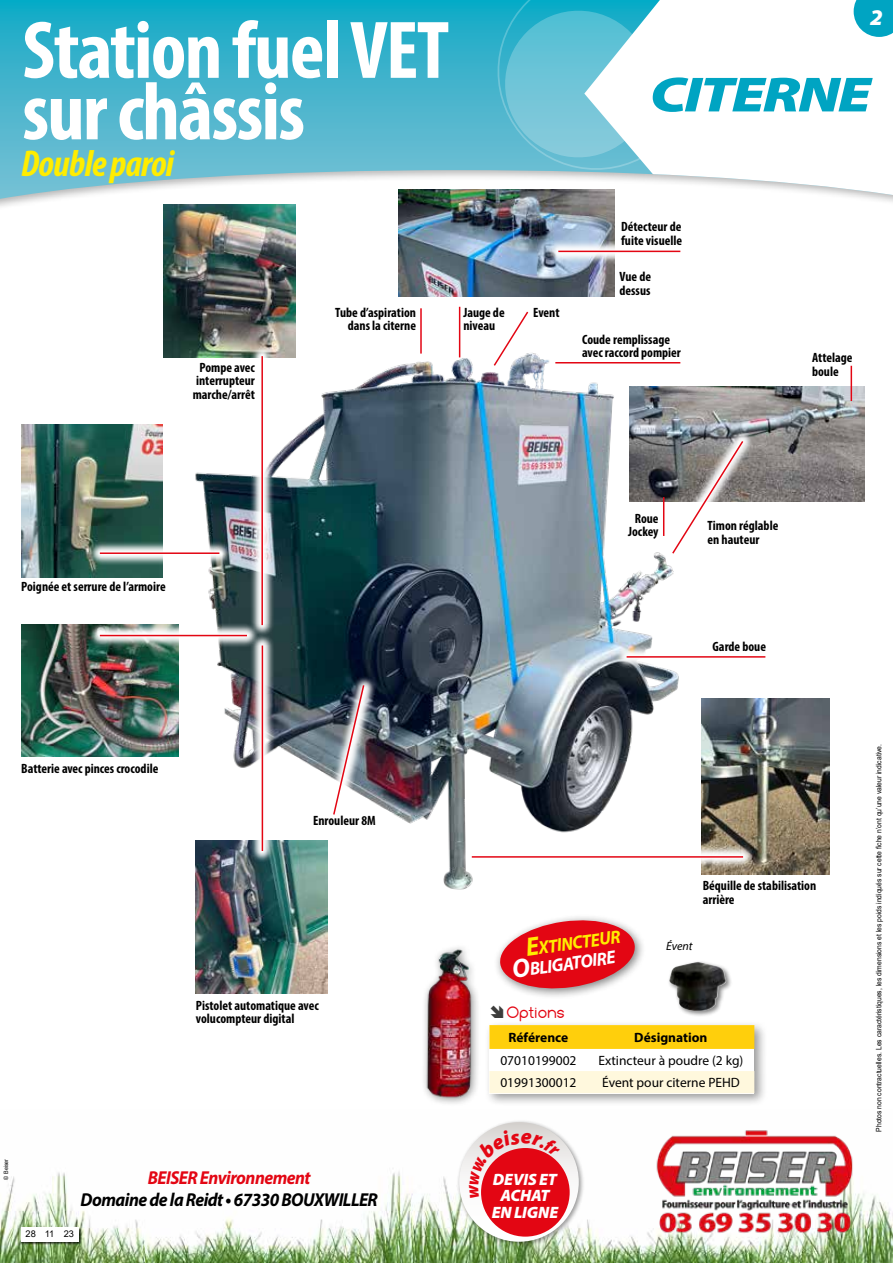
<style>
.page{position:relative;width:893px;height:1263px;background:#fff}
.page>*{position:absolute;margin:0;border:0;box-sizing:border-box;transform-origin:0 0}
.t1{font:700 condensed 82.5px/61.5px "Myriad Pro";letter-spacing:-.02em;color:#fff}
.t2{font:italic 900 49.65px "Myriad Pro";letter-spacing:-.04em;color:#00a4c2;scale:1.25 1}
.t3{font:italic 700 condensed 37.5px "Myriad Pro";letter-spacing:-.02em;color:#ffed00}
.t4{font:italic 900 22.5px "Myriad Pro";color:#fff}
.t5{font:italic 700 18.75px "Myriad Pro";letter-spacing:-.03em;color:#000;scale:.94 1}
.t6{font:italic 700 18.75px "Myriad Pro";letter-spacing:-.03em;color:#e30613;scale:.94 1}
.t7{font:italic 700 18.45px/19.8px "Myriad Pro";color:#fff;scale:.95 1}
.t8{font:italic 900 16.5px/16.5px "Myriad Pro";letter-spacing:-.01em;color:#fff;text-align:center}
.t9{font:16.5px "Comfortaa";color:#e30613}
.t10{font:700 condensed 13.5px/13.5px "Myriad Pro";color:#000}
.t11{font:13.5px "Myriad Pro";color:#000}
.t12{font:700 13.5px "Myriad Pro";color:#000}
.t13{font:italic 12px "Myriad Pro";color:#000}
.t14{font:9.3px "Arial";color:#000}
.t15{font:7.5px "Arial";color:#000;scale:.9 1}
.t16{font:6px "Arial";color:#000;scale:.9 1}
.s1{font-size:26.4px;color:#ffed00}
.s2{color:#ffed00}
.s3{font-size:26.4px}
.s4{color:#3c3c3b}
</style>
<div class="page">
<img style="left:0;top:1171px;width:893px;height:92px">
<div style="left:457px;top:1119px;width:129px;height:130px;background:#000;opacity:.4"></div>
<svg style="left:459px;top:1122px;width:120px;height:120px"></svg>
<div style="left:481px;top:1148px;width:89px;height:88px;background:#e30613;border-radius:50%"></div>
<img style="left:646px;top:1130px;width:216px;height:110px">
<img style="left:189px;top:331px;width:490px;height:561px">
<svg style="left:0;top:0;width:584px;height:199px;background:#54bad0"></svg>
<svg style="left:584px;top:8px;width:309px;height:191px"></svg>
<svg style="left:486px;top:0;width:217px;height:181px"></svg>
<svg style="left:854px;top:0;width:39px;height:37px"></svg>
<img style="left:702px;top:698px;width:127px;height:176px">
<div style="left:667px;top:959px;width:66px;height:59px;background:#000;opacity:.5"></div>
<img style="left:669px;top:962px;width:57px;height:49px">
<div style="left:493px;top:913px;width:153px;height:86px;background:#000;opacity:.5"></div>
<svg style="left:498px;top:916px;width:139px;height:76px"></svg>
<img style="left:424px;top:947px;width:54px;height:155px">
<div style="left:485px;top:1020px;width:283px;height:87px;background:#000;opacity:.4"></div>
<div style="left:489px;top:1025px;width:265px;height:68px;background:#fff"></div>
<svg style="left:489px;top:1025px;width:265px;height:24px;background:#ffcf0d"></svg>
<div style="left:489px;top:1071px;width:265px;height:22px;background:#fff8dd"></div>
<img style="left:398px;top:190px;width:216px;height:106px">
<img style="left:629px;top:386px;width:235px;height:115px">
<img style="left:21px;top:424px;width:141px;height:153px">
<img style="left:196px;top:840px;width:132px;height:153px">
<img style="left:21px;top:624px;width:158px;height:132px">
<img style="left:164px;top:204px;width:132px;height:153px">
<img style="left:249px;top:344px;width:26px;height:290px">
<hr style="left:261px;top:356px;width:2px;height:269px;background:#e30613">
<svg style="left:250px;top:634px;width:25px;height:229px"></svg>
<hr style="left:262px;top:645px;width:1px;height:206px;background:#e30613">
<hr style="left:459px;top:307px;width:1px;height:50px;background:#e30613">
<svg style="left:492px;top:311px;width:38px;height:56px"></svg>
<hr style="left:851px;top:366px;width:1px;height:35px;background:#e30613">
<div style="left:408px;top:297px;width:25px;height:68px;background:#fff"></div>
<hr style="left:420px;top:308px;width:2px;height:46px;background:#e30613">
<div style="left:543px;top:350px;width:149px;height:25px;background:#fff"></div>
<hr style="left:555px;top:362px;width:125px;height:1px;background:#e30613">
<svg style="left:547px;top:238px;width:134px;height:26px"></svg>
<hr style="left:558px;top:251px;width:122px;height:1px;background:#e30613">
<svg style="left:615px;top:644px;width:151px;height:25px"></svg>
<hr style="left:627px;top:656px;width:138px;height:2px;background:#e30613">
<svg style="left:656px;top:425px;width:103px;height:145px"></svg>
<svg style="left:88px;top:541px;width:143px;height:25px"></svg>
<hr style="left:100px;top:552px;width:119px;height:2px;background:#e30613">
<svg style="left:88px;top:623px;width:171px;height:25px"></svg>
<hr style="left:100px;top:635px;width:147px;height:1px;background:#e30613">
<svg style="left:460px;top:844px;width:295px;height:25px"></svg>
<hr style="left:472px;top:856px;width:271px;height:2px;background:#e30613">
<svg style="left:319px;top:671px;width:60px;height:158px"></svg>
<div style="left:21px;top:1227px;width:61px;height:18px;background:#000;opacity:.5"></div>
<div style="left:21px;top:1227px;width:58px;height:15px;background:#fff"></div>
<svg style="left:469px;top:1130px;width:91px;height:67px"></svg>
<h1 class="t1" style="left:22px;top:18px;width:428px">Station fuel VET sur châssis</h1>
<h3 class="t3" style="left:21px;top:140px;width:154px">Double paroi</h3>
<p class="t10" style="left:193px;top:360px;width:64px;text-align:center">Pompe avec interrupteur marche/arrêt</p>
<p class="t10" style="left:335px;top:305px;width:82px;text-align:right">Tube d’aspiration dans la citerne</p>
<p class="t10" style="left:463px;top:305px;width:43px">Jauge de niveau</p>
<h3 class="t4" style="left:870px;top:4px;width:14px">2</h3>
<h2 class="t2" style="left:650px;top:67px;width:179px">CITERNE</h2>
<p class="t10" style="left:533px;top:305px;width:28px">Event</p>
<p class="t10" style="left:621px;top:220px;width:63px">Détecteur de fuite visuelle</p>
<p class="t10" style="left:620px;top:270px;width:33px">Vue de dessus</p>
<p class="t10" style="left:582px;top:332px;width:100px">Coude remplissage avec raccord pompier</p>
<p class="t10" style="left:812px;top:351px;width:42px">Attelage boule</p>
<p class="t10" style="left:21px;top:580px;width:146px">Poignée et serrure de l’armoire</p>
<p class="t10" style="left:21px;top:761px;width:139px">Batterie avec pinces crocodile</p>
<p class="t10" style="left:313px;top:813px;width:64px">Enrouleur 8M</p>
<p class="t10" style="left:196px;top:998px;width:124px">Pistolet automatique avec volucompteur digital</p>
<p class="t16" style="left:2px;top:1179px;width:25px;rotate:-90deg">© Beiser</p>
<h3 class="t6" style="left:148px;top:1165px;width:175px">BEISER Environnement</h3>
<h3 class="t5" style="left:81px;top:1188px;width:318px">Domaine de la Reidt • 67330 BOUXWILLER</h3>
<p class="t14" style="left:26px;top:1227px;width:50px">28 11 23</p>
<p class="t14" style="left:26px;top:1227px;width:31px">14 03</p>
<p class="t10" style="left:628px;top:511px;width:32px;text-align:center">Roue<br>Jockey</p>
<p class="t10" style="left:708px;top:518px;width:72px">Timon réglable en hauteur</p>
<p class="t10" style="left:712px;top:640px;width:55px">Garde boue</p>
<h3 class="t7" style="left:509px;top:941px;width:119px;text-indent:16px;rotate:-8deg"><span class="s1">E</span><span class="s2">xtincteur<br></span><span class="s3">O</span>bligato ire</h3>
<p class="t9" style="left:489px;top:1002px;width:77px"><span class="s4">➔</span>Options</p>
<p class="t10" style="left:703px;top:879px;width:115px">Béquille de stabilisation arrière</p>
<p class="t13" style="left:666px;top:939px;width:28px">Évent</p>
<p class="t12" style="left:508px;top:1029px;width:61px">Référence</p>
<p class="t12" style="left:634px;top:1029px;width:75px">Désignation</p>
<p class="t11" style="left:500px;top:1052px;width:78px">07010199002</p>
<p class="t11" style="left:598px;top:1052px;width:147px">Extincteur à poudre (2 kg)</p>
<p class="t11" style="left:500px;top:1074px;width:78px">01991300012</p>
<p class="t11" style="left:602px;top:1074px;width:139px">Évent pour citerne PEHD</p>
<p class="t8" style="left:492px;top:1171px;width:68px">DEVIS ET<br>ACHAT<br>EN LIGNE</p>
<p class="t15" style="left:874px;top:1131px;width:432px;rotate:-90deg">Photos non contractuelles. Les caractéristiques, les dimensions et les poids indiqués sur cette fiche n’ont qu’une valeur indicative.</p>
</div>
